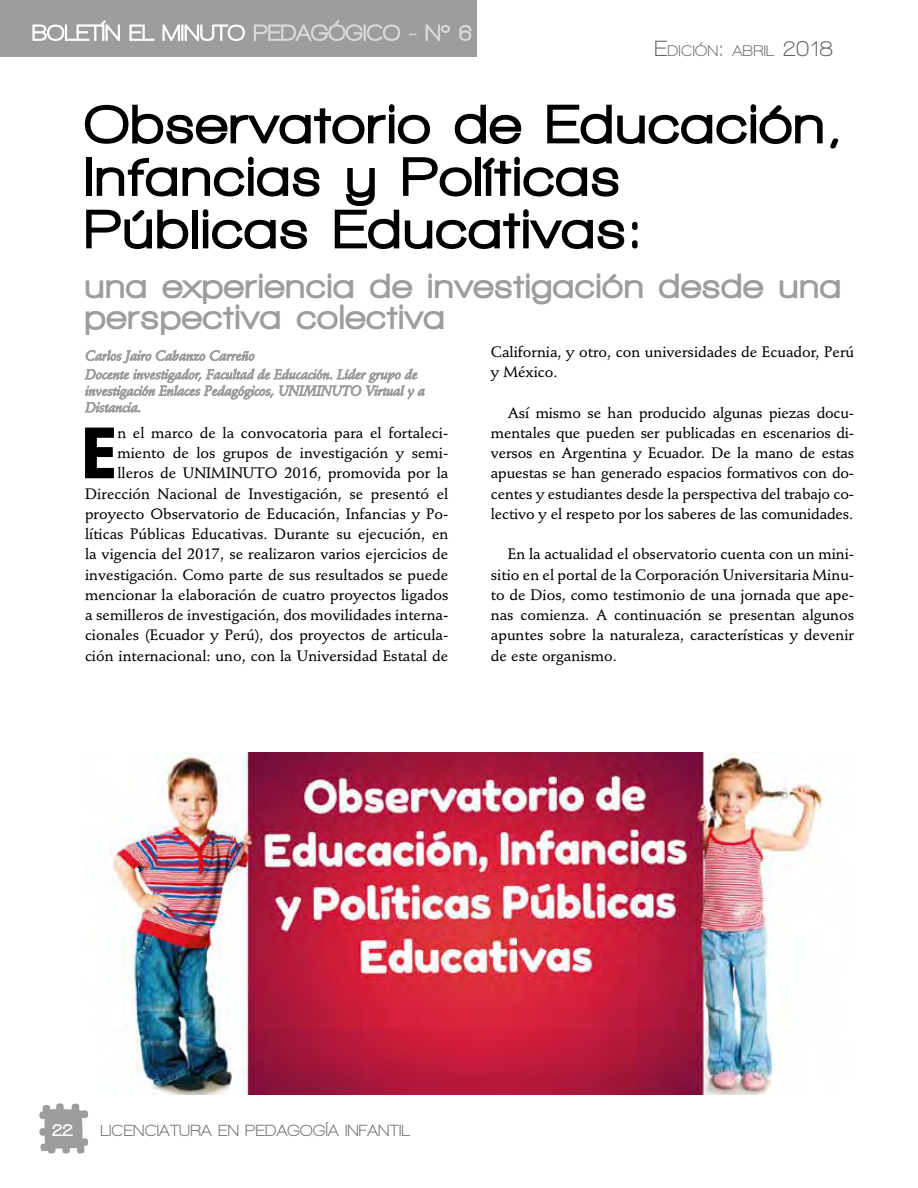
<style>
.page{position:relative;width:918px;height:1188px;background:#fff}
.page>*{position:absolute;margin:0;border:0;box-sizing:border-box;transform-origin:0 0}
.t1{font:800 condensed 74.4px "Abadi";color:#000}
.t2{font:900 57px/52.5px "Walkway";letter-spacing:.05em;color:#000}
.t3{font:900 36px/31.5px "Walkway";letter-spacing:.05em;color:#9d9d9c}
.t4{font:900 18px "Walkway";color:#fff}
.t5{font:700 16.5px "Walkway";letter-spacing:.015em;color:#646363}
.t6{font:700 15.75px "Walkway";color:#646363}
.t7{font:500 15px/20.2px "Stempel Schneidler Std";color:#000;text-align:justify}
.s1{font-size:22.5px}
</style>
<div class="page">
<div style="left:0;top:0;width:476px;height:56px;background:#9d9d9c"></div>
<svg style="left:32px;top:20px;width:88px;height:21px"></svg>
<svg style="left:129px;top:24px;width:25px;height:17px"></svg>
<svg style="left:162px;top:24px;width:83px;height:17px"></svg>
<svg style="left:254px;top:20px;width:146px;height:21px"></svg>
<svg style="left:426px;top:24px;width:24px;height:17px"></svg>
<svg style="left:459px;top:25px;width:13px;height:16px"></svg>
<svg style="left:39px;top:1103px;width:50px;height:51px"></svg>
<svg style="left:85px;top:349px;width:340px;height:63px"></svg>
<img style="left:110px;top:752px;width:715px;height:342px">
<p class="t6" style="left:654px;top:42px;width:21px"><span class="s1">E</span>DICI</p>
<p class="t6" style="left:695px;top:42px;width:139px">ÓN<span class="s1">:</span> ABRIL <span class="s1">2018</span></p>
<h2 class="t2" style="left:85px;top:97px;width:758px">Observatorio de Educación,<br>Infancias y Políticas<br>Públicas Educativas:</h2>
<h3 class="t3" style="left:85px;top:270px;width:757px">una experiencia de investigación desde una perspectiva colectiva</h3>
<p class="t7" style="left:85px;top:423px;width:365px;text-align:right">n el marco de la convocatoria para el fortaleci&shy;miento de los grupos de investigación y semi&shy;lleros de UNIMINUTO 2016, promovida por la Dirección Nacional de Investigación, se presentó el proyecto Observatorio de Educación, Infancias y Po&shy;líticas Públicas Educativas. Durante su ejecución, en la vigencia del 2017, se realizaron varios ejercicios de investigación. Como parte de sus resultados se puede mencionar la elaboración de cuatro proyectos ligados a semilleros de investigación, dos movilidades interna&shy;cionales (Ecuador y Perú), dos proyectos de articula&shy;ción internacional: uno, con la Universidad Estatal de</p>
<h1 class="t1" style="left:81px;top:410px;width:36px">E</h1>
<p class="t7" style="left:491px;top:342px;width:365px">California, y otro, con universidades de Ecuador, Perú y México.</p>
<p class="t7" style="left:491px;top:402px;width:365px;text-indent:17px">Así mismo se han producido algunas piezas docu&shy;mentales que pueden ser publicadas en escenarios di&shy;versos en Argentina y Ecuador. De la mano de estas apuestas se han generado espacios formativos con do&shy;centes y estudiantes desde la perspectiva del trabajo co&shy;lectivo y el respeto por los saberes de las comunidades.</p>
<p class="t7" style="left:491px;top:544px;width:365px;text-indent:17px">En la actualidad el observatorio cuenta con un mini&shy;sitio en el portal de la Corporación Universitaria Minu&shy;to de Dios, como testimonio de una jornada que ape&shy;nas comienza. A continuación se presentan algunos apuntes sobre la naturaleza, características y devenir de este organismo.</p>
<p class="t4" style="left:52px;top:1121px;width:23px">22</p>
<p class="t5" style="left:101px;top:1121px;width:311px">LICENCIATURA EN PEDAGOGÍA INFANTIL</p>
</div>
